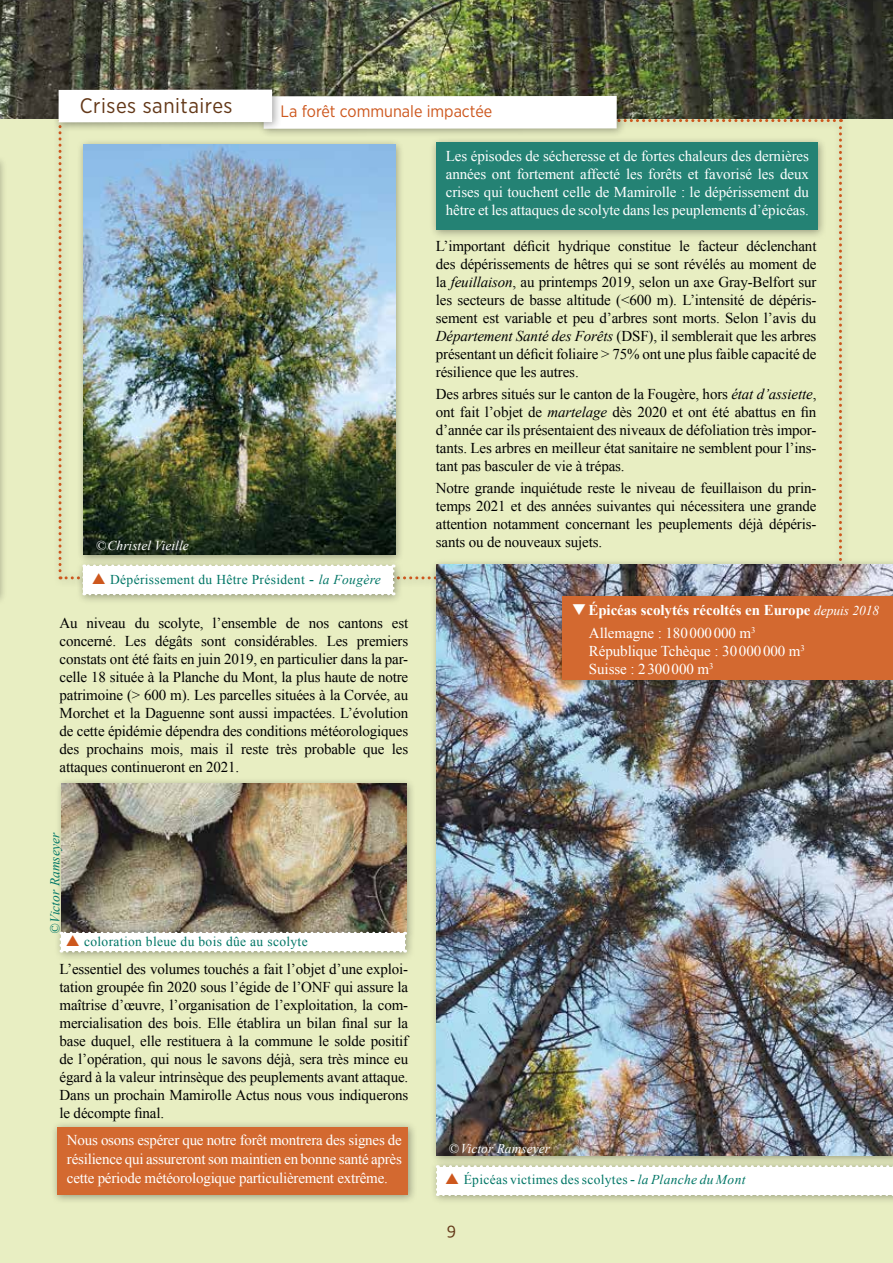
<style>
.page{position:relative;width:893px;height:1263px;background:#fff}
.page>*{position:absolute;margin:0;border:0;box-sizing:border-box;transform-origin:0 0}
.t1{font:21px "Gotham Narrow";letter-spacing:.025em;color:#633818}
.t2{font:18px "Corbel";color:#633818}
.t3{font:16.5px "Gotham Narrow";color:#cd571d}
.t4{font:15px/18px "Times New Roman";letter-spacing:-.01em;color:#000;text-align:justify}
.t5{font:15px/18px "Times New Roman";letter-spacing:-.005em;color:#fff;text-align:justify}
.t6{font:700 15px/22.2px "Times New Roman";letter-spacing:-.005em;color:#fff}
.t7{font:13.5px "Times New Roman";letter-spacing:.025em;color:#007666}
.t8{font:italic 13.5px "Times New Roman";color:#fff}
.t9{font:italic 13.5px "Times New Roman";color:#007666}
.s1{font-size:15px}
.s2{font-style:italic}
.s3{font-weight:400;font-style:italic;font-size:13.5px}
.s4{font-weight:400}
</style>
<div class="page">
<img style="left:0;top:0;width:893px;height:119px">
<div style="left:0;top:119px;width:893px;height:1144px;background:#e8eec2"></div>
<div style="left:52px;top:113px;width:799px;height:475px;background:#000;opacity:.35"></div>
<div style="left:0;top:154px;width:7px;height:452px;background:#000;opacity:.35"></div>
<div style="left:257px;top:89px;width:369px;height:49px;background:#000;opacity:.35"></div>
<div style="left:264px;top:96px;width:353px;height:33px;background:#fff"></div>
<div style="left:52px;top:83px;width:230px;height:49px;background:#000;opacity:.35"></div>
<div style="left:59px;top:90px;width:213px;height:32px;background:#fff"></div>
<div style="left:430px;top:558px;width:463px;height:607px;background:#000;opacity:.35"></div>
<img style="left:437px;top:564px;width:456px;height:591px">
<div style="left:76px;top:558px;width:328px;height:47px;background:#000;opacity:.35"></div>
<div style="left:556px;top:590px;width:337px;height:100px;background:#000;opacity:.35"></div>
<div style="left:562px;top:596px;width:331px;height:84px;background:#d36930"></div>
<div style="left:430px;top:1159px;width:463px;height:46px;background:#000;opacity:.35"></div>
<div style="left:51px;top:1120px;width:367px;height:85px;background:#000;opacity:.35"></div>
<div style="left:57px;top:1127px;width:351px;height:68px;background:#d36930"></div>
<div style="left:55px;top:777px;width:361px;height:165px;background:#000;opacity:.35"></div>
<img style="left:62px;top:783px;width:344px;height:142px">
<div style="left:53px;top:925px;width:362px;height:37px;background:#000;opacity:.35"></div>
<img style="left:59px;top:119px;width:783px;height:476px">
<svg style="left:436px;top:1165px;width:457px;height:31px;background:#fbfbf9"></svg>
<svg style="left:60px;top:932px;width:346px;height:20px;background:#f8f8f7"></svg>
<h1 class="t1" style="left:80px;top:92px;width:154px">Crises sanitaires</h1>
<p class="t3" style="left:281px;top:101px;width:213px">La forêt communale impactée</p>
<p class="t8" style="left:96px;top:536px;width:95px">©Christel Vieille</p>
<p class="t7" style="left:110px;top:570px;width:272px">Dépérissement du Hêtre Président <span class="s1">-</span> <span class="s2">la Fougère</span></p>
<p class="t4" style="left:60px;top:614px;width:350px">Au niveau du scolyte, l’ensemble de nos cantons est concerné. Les dégâts sont considérables. Les premiers constats ont été faits en juin 2019, en particulier dans la par&shy;celle 18 située à la Planche du Mont, la plus haute de notre patrimoine (&gt; 600 m). Les parcelles situées à la Corvée, au Morchet et la Daguenne sont aussi impactées. L’évolution de cette épidémie dépendra des conditions météorologiques des prochains mois, mais il reste très probable que les attaques continueront en 2021.</p>
<p class="t9" style="left:46px;top:934px;width:103px;rotate:-90deg">©Victor Ramseyer</p>
<p class="t7" style="left:84px;top:932px;width:225px">coloration bleue du bois dûe au scolyte</p>
<p class="t4" style="left:60px;top:960px;width:350px">L’essentiel des volumes touchés a fait l’objet d’une exploi&shy;tation groupée fin 2020 sous l’égide de l’ONF qui assure la maîtrise d’œuvre, l’organisation de l’exploitation, la com&shy;mercialisation des bois. Elle établira un bilan final sur la base duquel, elle restituera à la commune le solde positif de l’opération, qui nous le savons déjà, sera très mince eu égard à la valeur intrinsèque des peuplements avant attaque.<br>Dans un prochain Mamirolle Actus nous vous indiquerons le décompte final.</p>
<p class="t5" style="left:67px;top:1131px;width:336px;line-height:18.8px">Nous osons espérer que notre forêt montrera des signes de résilience qui assureront son maintien en bonne santé après cette période météorologique particulièrement extrême.</p>
<p class="t5" style="left:446px;top:147px;width:365px">Les épisodes de sécheresse et de fortes chaleurs des dernières années ont fortement affecté les forêts et favorisé les deux crises qui touchent celle de Mamirolle : le dépérissement du hêtre et les attaques de scolyte dans les peuplements d’épicéas.</p>
<p class="t4" style="left:436px;top:236px;width:382px">L’important déficit hydrique constitue le facteur déclenchant des dépérissements de hêtres qui se sont révélés au moment de la <span class="s2">feuillaison</span>, au printemps 2019, selon un axe Gray-Belfort sur les secteurs de basse altitude (&lt;600 m). L’intensité de dépéris&shy;sement est variable et peu d’arbres sont morts. Selon l’avis du <span class="s2">Département Santé des Forêts</span> (DSF), il semblerait que les arbres présentant un déficit foliaire &gt; 75% ont une plus faible capacité de résilience que les autres.</p>
<p class="t4" style="left:436px;top:385px;width:382px">Des arbres situés sur le canton de la Fougère, hors <span class="s2">état d’assiette</span>, ont fait l’objet de <span class="s2">martelage</span> dès 2020 et ont été abattus en fin d’année car ils présentaient des niveaux de défoliation très impor&shy;tants. Les arbres en meilleur état sanitaire ne semblent pour l’ins&shy;tant pas basculer de vie à trépas.</p>
<p class="t4" style="left:436px;top:479px;width:382px">Notre grande inquiétude reste le niveau de feuillaison du prin&shy;temps 2021 et des années suivantes qui nécessitera une grande attention notamment concernant les peuplements déjà dépéris&shy;sants ou de nouveaux sujets.</p>
<p class="t6" style="left:589px;top:599px;width:292px;text-indent:-17px">❑Épicéas scolytés récoltés en Europe <span class="s3">depuis 2018<br></span><span class="s4">Allemagne : 180000000 m</span><sup>3</sup></p>
<p class="t5" style="left:589px;top:641px;width:217px">République Tchèque : 30000000 m<sup>3<br></sup>Suisse : 2300000 m<sup>3</sup></p>
<p class="t8" style="left:449px;top:1139px;width:103px">©Victor Ramseyer</p>
<p class="t7" style="left:464px;top:1170px;width:283px">Épicéas victimes des scolytes <span class="s1">-</span> <span class="s2">la Planche du Mont</span></p>
<p class="t2" style="left:447px;top:1217px;width:11px">9</p>
</div>
